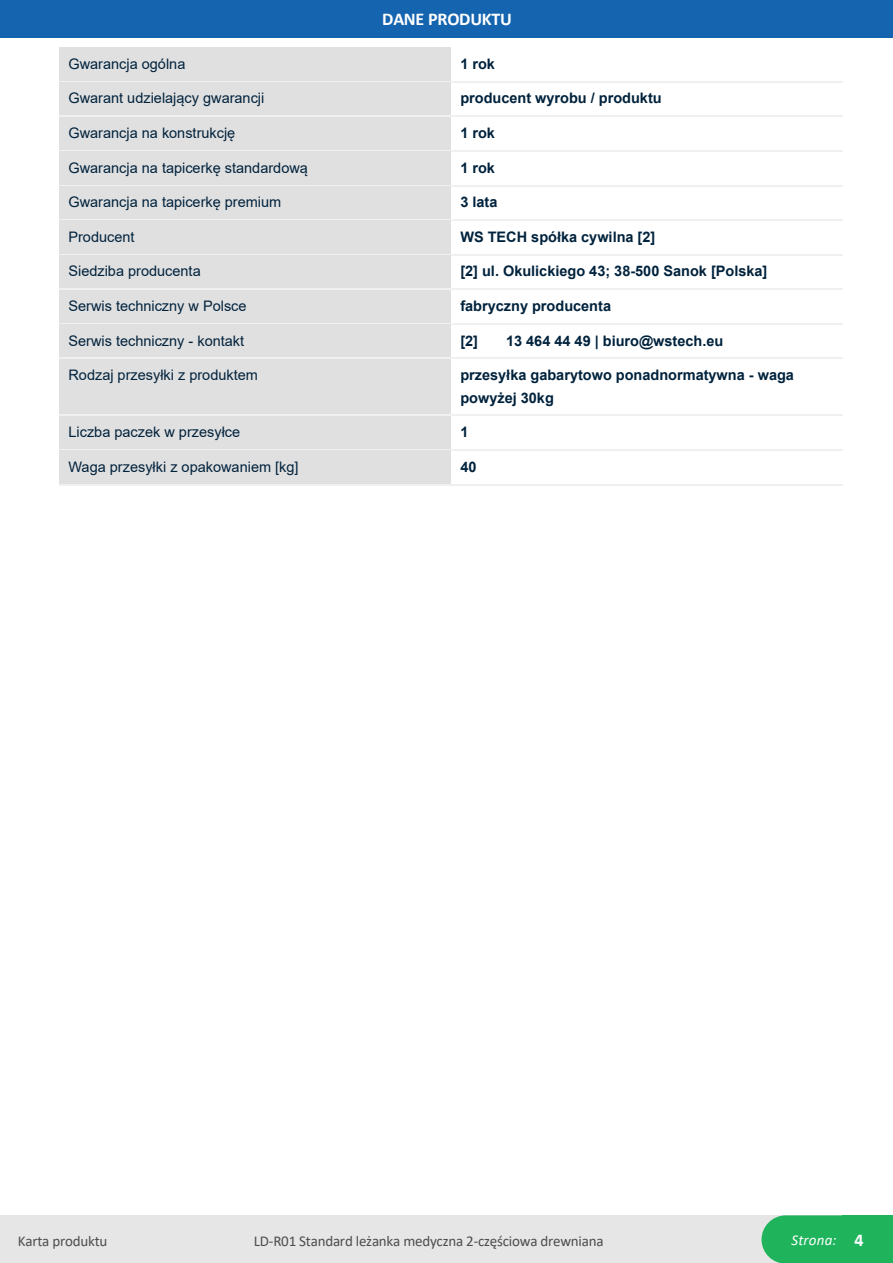
<style>
.page{position:relative;width:893px;height:1263px;background:#fff}
.page>*{position:absolute;margin:0;border:0;box-sizing:border-box;transform-origin:0 0}
.t1{font:700 18px "Calibri";letter-spacing:-.015em;color:#fff}
.t2{font:15px "Calibri";letter-spacing:-.015em;color:#4d4d4d}
.t3{font:italic 15px "Calibri";letter-spacing:.015em;color:#fff}
.t4{font:14.55px "Arial";color:#01223c}
.t5{font:700 14.55px/22.4px "Arial";color:#01223c}
.s1{font-family:"Malgun Gothic";font-weight:400;color:rgb(0 0 0/0)}
.s2{font-weight:700;font-style:normal;font-size:18px}
</style>
<div class="page">
<div style="left:0;top:1215px;width:892px;height:48px;background:#e6e6e6"></div>
<div style="left:761px;top:1215px;width:131px;height:48px;background:#1fb35c;border-radius:24px"></div>
<div style="left:842px;top:1215px;width:50px;height:48px;background:#1fb35c"></div>
<div style="left:0;top:0;width:892px;height:38px;background:#1564af"></div>
<div style="left:59px;top:48px;width:392px;height:34px;background:#e0e0e0"></div>
<hr style="left:59px;top:81px;width:392px;height:1px;background:#f0f0f0">
<hr style="left:451px;top:81px;width:392px;height:1px;background:#f0f0f0">
<div style="left:59px;top:82px;width:392px;height:35px;background:#e0e0e0"></div>
<hr style="left:59px;top:116px;width:392px;height:1px;background:#f0f0f0">
<hr style="left:451px;top:116px;width:392px;height:1px;background:#f0f0f0">
<div style="left:59px;top:117px;width:392px;height:34px;background:#e0e0e0"></div>
<hr style="left:59px;top:150px;width:392px;height:1px;background:#f0f0f0">
<hr style="left:451px;top:150px;width:392px;height:1px;background:#f0f0f0">
<div style="left:59px;top:151px;width:392px;height:35px;background:#e0e0e0"></div>
<hr style="left:59px;top:185px;width:392px;height:1px;background:#f0f0f0">
<hr style="left:451px;top:185px;width:392px;height:1px;background:#f0f0f0">
<div style="left:59px;top:186px;width:392px;height:35px;background:#e0e0e0"></div>
<hr style="left:59px;top:220px;width:392px;height:1px;background:#f0f0f0">
<hr style="left:451px;top:220px;width:392px;height:1px;background:#f0f0f0">
<div style="left:59px;top:221px;width:392px;height:34px;background:#e0e0e0"></div>
<hr style="left:59px;top:254px;width:392px;height:1px;background:#f0f0f0">
<hr style="left:451px;top:254px;width:392px;height:1px;background:#f0f0f0">
<div style="left:59px;top:255px;width:392px;height:35px;background:#e0e0e0"></div>
<hr style="left:59px;top:289px;width:392px;height:1px;background:#f0f0f0">
<hr style="left:451px;top:289px;width:392px;height:1px;background:#f0f0f0">
<div style="left:59px;top:290px;width:392px;height:34px;background:#e0e0e0"></div>
<hr style="left:59px;top:323px;width:392px;height:1px;background:#f0f0f0">
<hr style="left:451px;top:323px;width:392px;height:1px;background:#f0f0f0">
<div style="left:59px;top:324px;width:392px;height:35px;background:#e0e0e0"></div>
<hr style="left:59px;top:358px;width:392px;height:1px;background:#f0f0f0">
<hr style="left:451px;top:358px;width:392px;height:1px;background:#f0f0f0">
<div style="left:59px;top:359px;width:392px;height:57px;background:#e0e0e0"></div>
<hr style="left:59px;top:415px;width:392px;height:1px;background:#f0f0f0">
<hr style="left:451px;top:415px;width:392px;height:1px;background:#f0f0f0">
<div style="left:59px;top:416px;width:392px;height:35px;background:#e0e0e0"></div>
<hr style="left:59px;top:449px;width:392px;height:2px;background:#f0f0f0">
<hr style="left:451px;top:449px;width:392px;height:2px;background:#f0f0f0">
<div style="left:59px;top:451px;width:392px;height:34px;background:#e0e0e0"></div>
<hr style="left:59px;top:484px;width:392px;height:1px;background:#f0f0f0">
<hr style="left:451px;top:484px;width:392px;height:1px;background:#f0f0f0">
<p class="t1" style="left:382px;top:11px;width:131px">DANE PRODUKTU</p>
<p class="t4" style="left:68px;top:58px;width:118px">Gwarancja ogólna</p>
<p class="t5" style="left:460px;top:54px;width:36px">1 rok</p>
<p class="t4" style="left:68px;top:93px;width:197px">Gwarant udzielający gwarancji</p>
<p class="t5" style="left:460px;top:89px;width:203px">producent wyrobu / produktu</p>
<p class="t4" style="left:68px;top:127px;width:168px">Gwarancja na konstrukcję</p>
<p class="t5" style="left:460px;top:123px;width:36px">1 rok</p>
<p class="t4" style="left:68px;top:162px;width:241px">Gwarancja na tapicerkę standardową</p>
<p class="t5" style="left:460px;top:158px;width:36px">1 rok</p>
<p class="t4" style="left:68px;top:197px;width:214px">Gwarancja na tapicerkę premium</p>
<p class="t5" style="left:460px;top:192px;width:39px">3 lata</p>
<p class="t4" style="left:68px;top:231px;width:68px">Producent</p>
<p class="t5" style="left:460px;top:227px;width:196px">WS TECH spółka cywilna [2]</p>
<p class="t4" style="left:68px;top:266px;width:134px">Siedziba producenta</p>
<p class="t5" style="left:460px;top:261px;width:308px">[2] ul. Okulickiego 43; 38-500 Sanok [Polska]</p>
<p class="t4" style="left:68px;top:300px;width:180px">Serwis techniczny w Polsce</p>
<p class="t5" style="left:460px;top:296px;width:152px">fabryczny producenta</p>
<p class="t4" style="left:68px;top:335px;width:177px">Serwis techniczny - kontakt</p>
<p class="t5" style="left:460px;top:331px;width:264px">[2] <span class="s1">☎</span> 13 464 44 49 | biuro@wstech.eu</p>
<p class="t4" style="left:68px;top:370px;width:191px">Rodzaj przesyłki z produktem</p>
<p class="t5" style="left:460px;top:365px;width:335px">przesyłka gabarytowo ponadnormatywna - waga powyżej 30kg</p>
<p class="t4" style="left:68px;top:427px;width:173px">Liczba paczek w przesyłce</p>
<p class="t5" style="left:460px;top:422px;width:10px">1</p>
<p class="t4" style="left:68px;top:461px;width:232px">Waga przesyłki z opakowaniem [kg]</p>
<p class="t5" style="left:460px;top:457px;width:18px">40</p>
<p class="t2" style="left:18px;top:1235px;width:91px">Karta produktu</p>
<p class="t2" style="left:254px;top:1235px;width:351px">LD-R01 Standard leżanka medyczna 2-częściowa drewniana</p>
<p class="t3" style="left:791px;top:1234px;width:74px">Strona: <span class="s2">4</span></p>
</div>
